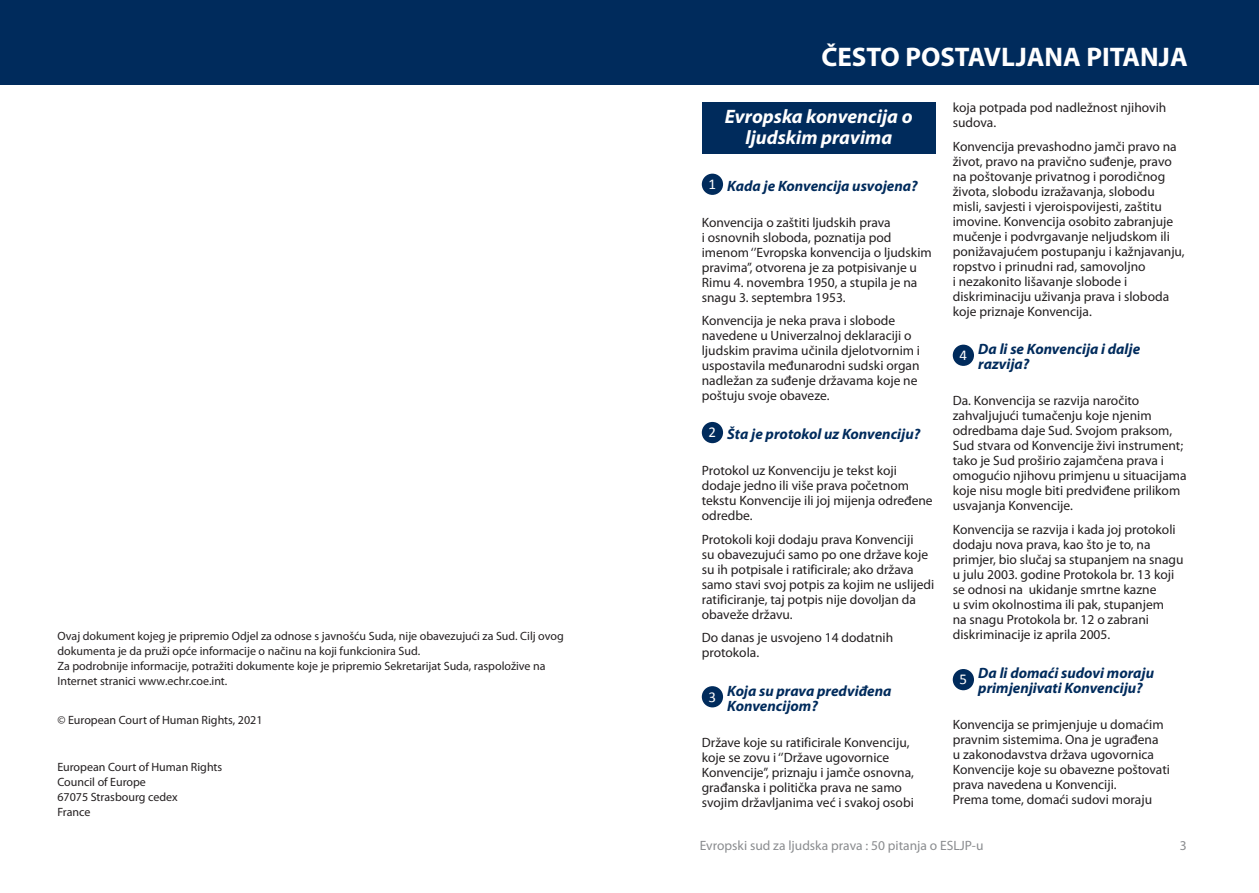
<style>
.page{position:relative;width:1259px;height:893px;background:#fff}
.page>*{position:absolute;margin:0;border:0;box-sizing:border-box;transform-origin:0 0}
.t1{font:700 27px "Myriad Pro";color:#fff}
.FAQ_-_Rubrique{font:italic 700 19.5px/21px "Myriad Pro";color:#fff;text-align:center}
.FAQ_-_Question{font:italic 700 15px/15px "Myriad Pro";color:#002b5c}
.t2{font:15px "Calibri";color:#fff}
.FAQ_-_Texte{font:13.5px/15px "Myriad Pro";color:#231f20}
.t3{font:13.5px "Myriad Pro";color:#8a8c8f}
.Adresse{font:12px/15px "Myriad Pro";color:#231f20}
</style>
<div class="page">
<div style="left:0;top:0;width:1259px;height:85px;background:#002b5c"></div>
<div style="left:702px;top:102px;width:233px;height:51px;background:#002b5c"></div>
<div style="left:702px;top:174px;width:21px;height:21px;background:#002b5c;border-radius:50%"></div>
<div style="left:702px;top:422px;width:21px;height:21px;background:#002b5c;border-radius:50%"></div>
<div style="left:702px;top:686px;width:21px;height:21px;background:#002b5c;border-radius:50%"></div>
<div style="left:952px;top:345px;width:22px;height:21px;background:#002b5c;border-radius:50%"></div>
<div style="left:952px;top:669px;width:22px;height:21px;background:#002b5c;border-radius:50%"></div>
<p class="Adresse" style="left:57px;top:629px;width:508px">Ovaj dokument kojeg je pripremio Odjel za odnose s javnošću Suda, nije obavezujući za Sud. Cilj ovog dokumenta je da pruži opće informacije o načinu na koji funkcionira Sud.<br>Za podrobnije informacije, potražiti dokumente koje je pripremio Sekretarijat Suda, raspoložive na Internet stranici www.echr.coe.int.</p>
<p class="Adresse" style="left:57px;top:712px;width:207px">© European Court of Human Rights, 2021</p>
<p class="Adresse" style="left:57px;top:759px;width:166px">European Court of Human Rights<br>Council of Europe<br>67075 Strasbourg cedex<br>France</p>
<h1 class="t1" style="left:821px;top:39px;width:368px">ČESTO POSTAVLJANA PITANJA</h1>
<p class="FAQ_-_Rubrique" style="left:725px;top:106px;width:189px">Evropska konvencija o ljudskim pravima</p>
<p class="t2" style="left:708px;top:175px;width:9px">1</p>
<p class="FAQ_-_Question" style="left:727px;top:178px;width:192px">Kada je Konvencija usvojena?</p>
<p class="FAQ_-_Texte" style="left:702px;top:215px;width:232px">Konvencija o zaštiti ljudskih prava<br>i osnovnih sloboda, poznatija pod imenom ‘’Evropska konvencija o ljudskim pravima’’, otvorena je za potpisivanje u Rimu 4. novembra 1950, a stupila je na snagu 3. septembra 1953.</p>
<p class="FAQ_-_Texte" style="left:702px;top:313px;width:220px">Konvencija je neka prava i slobode navedene u Univerzalnoj deklaraciji o ljudskim pravima učinila djelotvornim i uspostavila međunarodni sudski organ nadležan za suđenje državama koje ne poštuju svoje obaveze.</p>
<p class="t2" style="left:708px;top:423px;width:9px">2</p>
<p class="FAQ_-_Question" style="left:727px;top:426px;width:195px">Šta je protokol uz Konvenciju?</p>
<p class="FAQ_-_Texte" style="left:702px;top:463px;width:232px">Protokol uz Konvenciju je tekst koji dodaje jedno ili više prava početnom tekstu Konvencije ili joj mijenja određene odredbe.</p>
<p class="FAQ_-_Texte" style="left:702px;top:531px;width:234px">Protokoli koji dodaju prava Konvenciji<br>su obavezujući samo po one države koje su ih potpisale i ratificirale; ako država samo stavi svoj potpis za kojim ne uslijedi ratificiranje, taj potpis nije dovoljan da obaveže državu.</p>
<p class="FAQ_-_Texte" style="left:702px;top:630px;width:193px">Do danas je usvojeno 14 dodatnih protokola.</p>
<p class="t2" style="left:708px;top:687px;width:9px">3</p>
<p class="FAQ_-_Question" style="left:727px;top:683px;width:166px">Koja su prava predviđena<br>Konvencijom?</p>
<p class="FAQ_-_Texte" style="left:702px;top:735px;width:214px">Države koje su ratificirale Konvenciju, koje se zovu i ‘’Države ugovornice Konvencije’’, priznaju i jamče osnovna, građanska i politička prava ne samo svojim državljanima već i svakoj osobi</p>
<p class="FAQ_-_Texte" style="left:952px;top:100px;width:215px">koja potpada pod nadležnost njihovih sudova.</p>
<p class="FAQ_-_Texte" style="left:952px;top:138px;width:233px">Konvencija prevashodno jamči pravo na život, pravo na pravično suđenje, pravo na poštovanje privatnog i porodičnog života, slobodu izražavanja, slobodu misli, savjesti i vjeroispovijesti, zaštitu imovine. Konvencija osobito zabranjuje mučenje i podvrgavanje neljudskom ili ponižavajućem postupanju i kažnjavanju, ropstvo i prinudni rad, samovoljno<br>i nezakonito lišavanje slobode i diskriminaciju uživanja prava i sloboda koje priznaje Konvencija.</p>
<p class="t2" style="left:959px;top:346px;width:9px">4</p>
<p class="FAQ_-_Question" style="left:978px;top:341px;width:163px">Da li se Konvencija i dalje razvija?</p>
<p class="FAQ_-_Texte" style="left:952px;top:393px;width:235px">Da. Konvencija se razvija naročito zahvaljujući tumačenju koje njenim odredbama daje Sud. Svojom praksom, Sud stvara od Konvencije živi instrument; tako je Sud proširio zajamčena prava i omogućio njihovu primjenu u situacijama koje nisu mogle biti predviđene prilikom usvajanja Konvencije.</p>
<p class="FAQ_-_Texte" style="left:952px;top:522px;width:232px">Konvencija se razvija i kada joj protokoli dodaju nova prava, kao što je to, na primjer, bio slučaj sa stupanjem na snagu u julu 2003. godine Protokola br. 13 koji se odnosi na ukidanje smrtne kazne<br>u svim okolnostima ili pak, stupanjem<br>na snagu Protokola br. 12 o zabrani diskriminacije iz aprila 2005.</p>
<p class="t2" style="left:959px;top:670px;width:9px">5</p>
<p class="FAQ_-_Question" style="left:978px;top:664px;width:177px">Da li domaći sudovi moraju primjenjivati Konvenciju?</p>
<p class="FAQ_-_Texte" style="left:952px;top:716px;width:219px">Konvencija se primjenjuje u domaćim pravnim sistemima. Ona je ugrađena<br>u zakonodavstva država ugovornica Konvencije koje su obavezne poštovati prava navedena u Konvenciji.<br>Prema tome, domaći sudovi moraju</p>
<p class="t3" style="left:699px;top:837px;width:285px">Evropski sud za ljudska prava : 50 pitanja o ESLJP-u</p>
<p class="t3" style="left:1179px;top:837px;width:8px">3</p>
</div>
